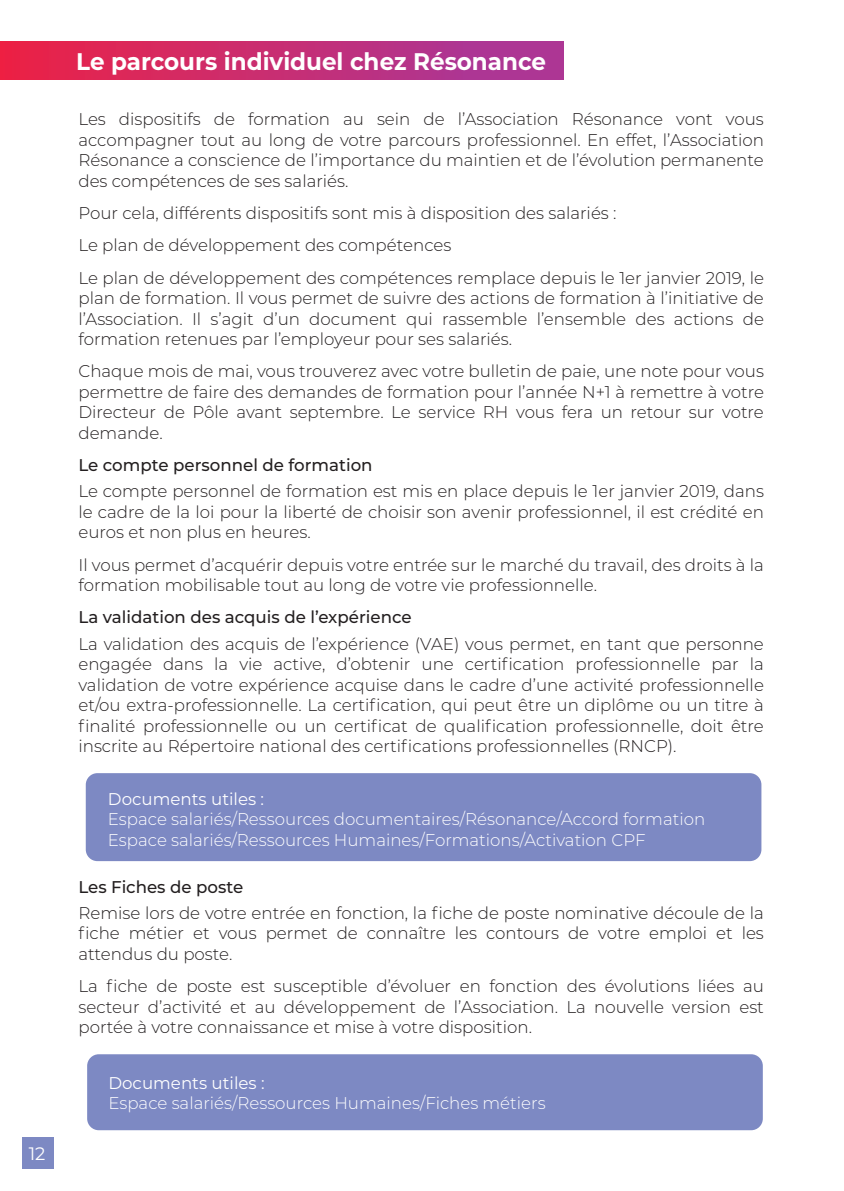
<style>
.page{position:relative;width:844px;height:1191px;background:#fff}
.page>*{position:absolute;margin:0;border:0;box-sizing:border-box;transform-origin:0 0}
.t1{font:700 24px "Montserrat";color:#fff;scale:.96 1}
.t2{font:18px "Montserrat";color:#fff}
.t3{font:300 17px/20.4px "Montserrat";color:#231f20;text-align:justify}
.t4{font:300 17px/20.4px "Montserrat";color:#fff}
.t5{font:500 17px "Montserrat";color:#231f20}
.t6{font:17px "Montserrat";color:#fff}
</style>
<div class="page">
<div style="left:86px;top:773px;width:675px;height:88px;background:#7d89c3;border-radius:12px"></div>
<div style="left:22px;top:1137px;width:31px;height:32px;background:#7d89c3"></div>
<div style="left:0;top:41px;width:564px;height:39px;background:linear-gradient(to right,#eb2246,#a5399e)"></div>
<div style="left:87px;top:1054px;width:676px;height:76px;background:#7d89c3;border-radius:12px"></div>
<p class="t2" style="left:29px;top:1144px;width:18px">12</p>
<h1 class="t1" style="left:76px;top:50px;width:491px">Le parcours individuel chez Résonance</h1>
<p class="t3" style="left:78px;top:110px;width:687px">Les dispositifs de formation au sein de l’Association Résonance vont vous accompagner tout au long de votre parcours professionnel. En effet, l’Association Résonance a conscience de l’importance du maintien et de l’évolution permanente des compétences de ses salariés.</p>
<p class="t3" style="left:78px;top:197px;width:687px;line-height:32.4px;text-align:left">Pour cela, différents dispositifs sont mis à disposition des salariés :<br>Le plan de développement des compétences<br>Le plan de développement des compétences remplace depuis le 1er janvier 2019, le</p>
<p class="t3" style="left:78px;top:289px;width:687px">plan de formation. Il vous permet de suivre des actions de formation à l’initiative de l’Association. Il s’agit d’un document qui rassemble l’ensemble des actions de formation retenues par l’employeur pour ses salariés.</p>
<p class="t3" style="left:78px;top:362px;width:687px">Chaque mois de mai, vous trouverez avec votre bulletin de paie, une note pour vous permettre de faire des demandes de formation pour l’année N+1 à remettre à votre Directeur de Pôle avant septembre. Le service RH vous fera un retour sur votre demande.</p>
<p class="t5" style="left:78px;top:458px;width:296px">Le compte personnel de formation</p>
<p class="t3" style="left:78px;top:482px;width:687px">Le compte personnel de formation est mis en place depuis le 1er janvier 2019, dans le cadre de la loi pour la liberté de choisir son avenir professionnel, il est crédité en euros et non plus en heures.</p>
<p class="t3" style="left:78px;top:555px;width:687px">Il vous permet d’acquérir depuis votre entrée sur le marché du travail, des droits à la formation mobilisable tout au long de votre vie professionnelle.</p>
<p class="t5" style="left:78px;top:610px;width:335px">La validation des acquis de l’expérience</p>
<p class="t3" style="left:78px;top:634px;width:687px">La validation des acquis de l’expérience (VAE) vous permet, en tant que personne engagée dans la vie active, d’obtenir une certification professionnelle par la validation de votre expérience acquise dans le cadre d’une activité professionnelle et/ou extra-professionnelle. La certification, qui peut être un diplôme ou un titre à finalité professionnelle ou un certificat de qualification professionnelle, doit être inscrite au Répertoire national des certifications professionnelles (RNCP).</p>
<p class="t6" style="left:108px;top:790px;width:158px">Documents utiles :</p>
<p class="t4" style="left:108px;top:809px;width:599px">Espace salariés/Ressources documentaires/Résonance/Accord formation<br>Espace salariés/Ressources Humaines/Formations/Activation CPF</p>
<p class="t5" style="left:78px;top:879px;width:166px">Les Fiches de poste</p>
<p class="t3" style="left:78px;top:903px;width:687px">Remise lors de votre entrée en fonction, la fiche de poste nominative découle de la fiche métier et vous permet de connaître les contours de votre emploi et les attendus du poste.</p>
<p class="t3" style="left:78px;top:976px;width:687px">La fiche de poste est susceptible d’évoluer en fonction des évolutions liées au secteur d’activité et au développement de l’Association. La nouvelle version est portée à votre connaissance et mise à votre disposition.</p>
<p class="t6" style="left:108px;top:1074px;width:158px">Documents utiles :</p>
<p class="t4" style="left:108px;top:1093px;width:439px">Espace salariés/Ressources Humaines/Fiches métiers</p>
</div>
